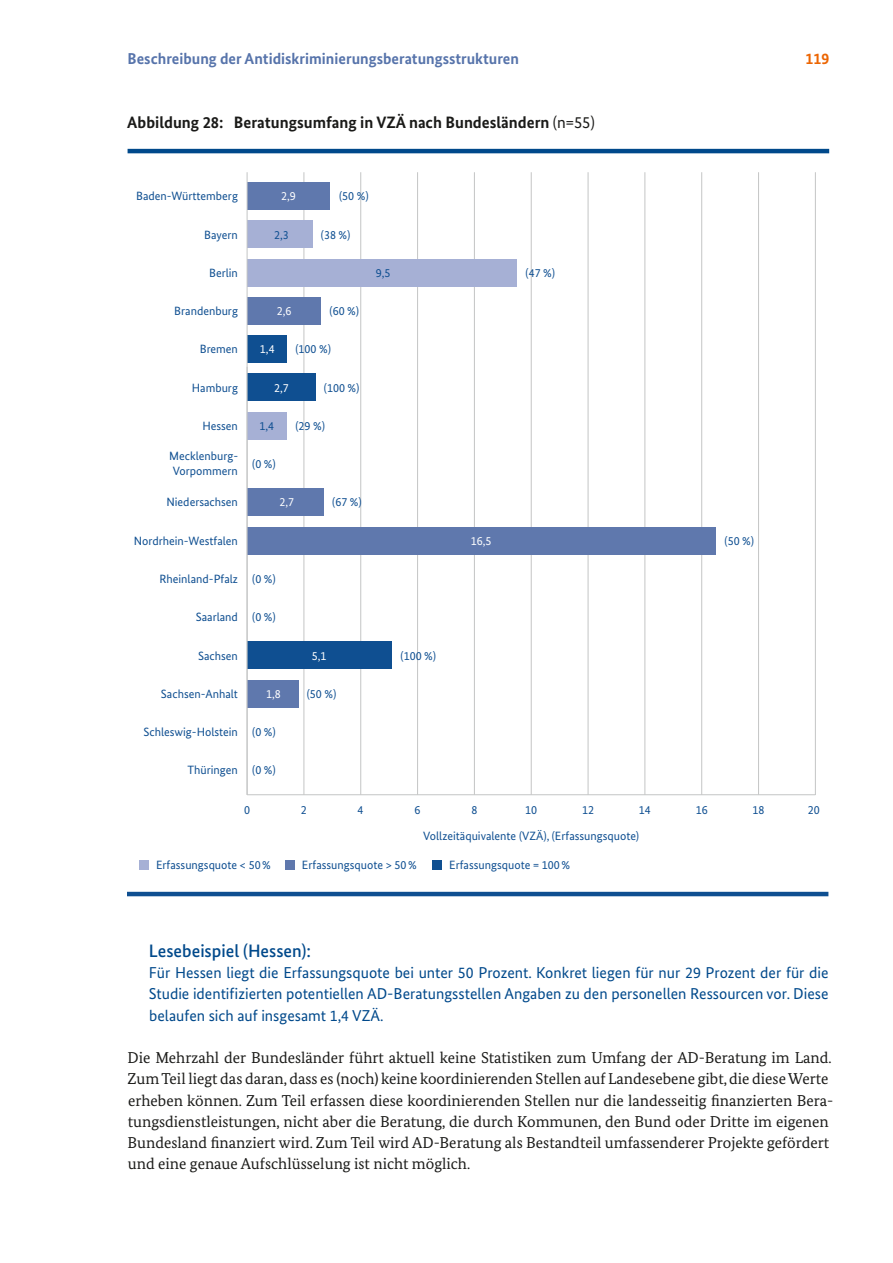
<style>
.page{position:relative;width:893px;height:1263px;background:#fff}
.page>*{position:absolute;margin:0;border:0;box-sizing:border-box;transform-origin:0 0}
.C-HL_oNR_Lesebeispiel_HL-H5{font:500 18px "Bundes Sans";color:#00498b}
.t1{font:700 16.5px "Bundes Sans";color:#1a1a18}
.D-Inhalt_D-01b-P_Body_1Sp{font:15.75px/21.3px "Bundes Serif";color:#1a1a18}
.D-Inhalt_Lesebeispiel_Body{font:15.75px/21.3px "Bundes Sans";color:#00498b;text-align:justify}
.t2{font:700 15.75px "Bundes Sans";color:#5774ab}
.t3{font:700 15.75px "Bundes Sans";color:#ec6502}
.t4{font:12px/25.5px "Bundes Sans";color:#0f4f91;text-align:center}
.t5{font:12px "Bundes Sans";color:#fff}
.s1{font-weight:400}
</style>
<div class="page">
<hr style="left:128px;top:149px;width:701px;height:4px;background:#00498b">
<hr style="left:128px;top:892px;width:700px;height:4px;background:#0f4f91">
<hr style="left:247px;top:794px;width:568px;height:1px;background:#c4c5c5">
<hr style="left:304px;top:172px;width:1px;height:623px;background:#c4c5c5">
<hr style="left:360px;top:172px;width:1px;height:623px;background:#c4c5c5">
<hr style="left:417px;top:172px;width:1px;height:623px;background:#c4c5c5">
<hr style="left:474px;top:172px;width:1px;height:623px;background:#c4c5c5">
<hr style="left:531px;top:172px;width:1px;height:623px;background:#c4c5c5">
<hr style="left:588px;top:172px;width:1px;height:623px;background:#c4c5c5">
<hr style="left:645px;top:172px;width:1px;height:623px;background:#c4c5c5">
<hr style="left:701px;top:172px;width:1px;height:623px;background:#c4c5c5">
<hr style="left:758px;top:172px;width:1px;height:623px;background:#c4c5c5">
<hr style="left:815px;top:172px;width:1px;height:623px;background:#c4c5c5">
<div style="left:247px;top:374px;width:68px;height:27px;background:#0f4f91"></div>
<div style="left:247px;top:335px;width:40px;height:28px;background:#0f4f91"></div>
<div style="left:247px;top:297px;width:74px;height:28px;background:#5f78ad"></div>
<div style="left:247px;top:259px;width:270px;height:27px;background:#a6b0d5"></div>
<div style="left:247px;top:220px;width:65px;height:28px;background:#a6b0d5"></div>
<div style="left:247px;top:182px;width:82px;height:28px;background:#5f78ad"></div>
<div style="left:247px;top:412px;width:40px;height:27px;background:#a6b0d5"></div>
<div style="left:247px;top:488px;width:77px;height:28px;background:#5f78ad"></div>
<div style="left:247px;top:527px;width:469px;height:27px;background:#5f78ad"></div>
<div style="left:247px;top:641px;width:145px;height:28px;background:#0f4f91"></div>
<div style="left:247px;top:680px;width:51px;height:27px;background:#5f78ad"></div>
<div style="left:140px;top:861px;width:9px;height:9px;background:#a6b0d5"></div>
<div style="left:285px;top:861px;width:9px;height:9px;background:#5f78ad"></div>
<div style="left:433px;top:861px;width:9px;height:9px;background:#0f4f91"></div>
<hr style="left:247px;top:172px;width:1px;height:623px;background:#c4c5c5">
<p class="t2" style="left:128px;top:49px;width:393px">Beschreibung der Antidiskriminierungsberatungsstrukturen</p>
<p class="t3" style="left:806px;top:49px;width:25px">119</p>
<p class="t1" style="left:127px;top:112px;width:469px">Abbildung 28: Beratungsumfang in VZÄ nach Bundesländern <span class="s1">(n=55)</span></p>
<p class="t4" style="left:136px;top:183px;width:103px">Baden-Württemberg</p>
<p class="t4" style="left:204px;top:222px;width:35px">Bayern</p>
<p class="t5" style="left:281px;top:189px;width:16px">2,9</p>
<p class="t4" style="left:274px;top:222px;width:16px">2,3</p>
<p class="t4" style="left:339px;top:183px;width:31px">(50 %)</p>
<p class="t4" style="left:321px;top:222px;width:31px">(38 %)</p>
<p class="t4" style="left:209px;top:260px;width:30px">Berlin</p>
<p class="t4" style="left:376px;top:260px;width:16px">9,5</p>
<p class="t4" style="left:525px;top:260px;width:31px">(47 %)</p>
<p class="t4" style="left:174px;top:298px;width:65px">Brandenburg</p>
<p class="t4" style="left:200px;top:336px;width:40px">Bremen</p>
<p class="t4" style="left:192px;top:375px;width:48px">Hamburg</p>
<p class="t4" style="left:202px;top:413px;width:37px">Hessen</p>
<p class="t4" style="left:169px;top:449px;width:71px;line-height:14.4px">Mecklenburg-<br>Vorpommern</p>
<p class="t4" style="left:166px;top:490px;width:73px">Niedersachsen</p>
<p class="t4" style="left:134px;top:528px;width:106px">Nordrhein-Westfalen</p>
<p class="t4" style="left:159px;top:566px;width:80px">Rheinland-Pfalz</p>
<p class="t4" style="left:196px;top:604px;width:44px">Saarland</p>
<p class="t4" style="left:329px;top:298px;width:31px">(60 %)</p>
<p class="t4" style="left:295px;top:336px;width:37px">(100 %)</p>
<p class="t4" style="left:324px;top:375px;width:37px">(100 %)</p>
<p class="t4" style="left:295px;top:413px;width:31px">(29 %)</p>
<p class="t5" style="left:277px;top:304px;width:16px">2,6</p>
<p class="t5" style="left:260px;top:342px;width:16px">1,4</p>
<p class="t5" style="left:274px;top:381px;width:16px">2,7</p>
<p class="t4" style="left:259px;top:413px;width:16px">1,4</p>
<p class="t4" style="left:252px;top:451px;width:25px">(0 %)</p>
<p class="t5" style="left:279px;top:495px;width:16px">2,7</p>
<p class="t4" style="left:252px;top:566px;width:25px">(0 %)</p>
<p class="t4" style="left:252px;top:604px;width:25px">(0 %)</p>
<p class="t4" style="left:332px;top:490px;width:31px">(67 %)</p>
<p class="t5" style="left:471px;top:534px;width:22px">16,5</p>
<p class="t4" style="left:724px;top:528px;width:31px">(50 %)</p>
<p class="t4" style="left:198px;top:643px;width:41px">Sachsen</p>
<p class="t4" style="left:161px;top:681px;width:79px">Sachsen-Anhalt</p>
<p class="t4" style="left:143px;top:719px;width:96px">Schleswig-Holstein</p>
<p class="t4" style="left:188px;top:757px;width:52px">Thüringen</p>
<p class="t5" style="left:266px;top:687px;width:16px">1,8</p>
<p class="t4" style="left:252px;top:719px;width:25px">(0 %)</p>
<p class="t4" style="left:252px;top:757px;width:25px">(0 %)</p>
<p class="t5" style="left:312px;top:649px;width:16px">5,1</p>
<p class="t4" style="left:307px;top:681px;width:31px">(50 %)</p>
<p class="t4" style="left:400px;top:643px;width:37px">(100 %)</p>
<p class="t4" style="left:244px;top:797px;width:7px">0</p>
<p class="t4" style="left:301px;top:797px;width:7px">2</p>
<p class="t4" style="left:358px;top:797px;width:7px">4</p>
<p class="t4" style="left:415px;top:797px;width:7px">6</p>
<p class="t4" style="left:471px;top:797px;width:7px">8</p>
<p class="t4" style="left:423px;top:797px;width:217px">10<br>Vollzeitäquivalente (VZÄ), (Erfassungsquote)</p>
<p class="t4" style="left:582px;top:797px;width:13px">12</p>
<p class="t4" style="left:639px;top:797px;width:13px">14</p>
<p class="t4" style="left:696px;top:797px;width:13px">16</p>
<p class="t4" style="left:752px;top:797px;width:13px">18</p>
<p class="t4" style="left:808px;top:797px;width:13px">20</p>
<p class="t4" style="left:156px;top:852px;width:116px">Erfassungsquote &lt; 50 %</p>
<p class="t4" style="left:302px;top:852px;width:116px">Erfassungsquote &gt; 50 %</p>
<p class="t4" style="left:449px;top:852px;width:122px">Erfassungsquote = 100 %</p>
<h5 class="C-HL_oNR_Lesebeispiel_HL-H5" style="left:149px;top:940px;width:164px">Lesebeispiel (Hessen):</h5>
<p class="D-Inhalt_Lesebeispiel_Body" style="left:149px;top:962px;width:681px">Für Hessen liegt die Erfassungsquote bei unter 50 Prozent. Konkret liegen für nur 29 Prozent der für die Studie identifizierten potentiellen AD-Beratungsstellen Angaben zu den personellen Ressourcen vor. Diese belaufen sich auf insgesamt 1,4 VZÄ.</p>
<p class="D-Inhalt_D-01b-P_Body_1Sp" style="left:128px;top:1047px;width:707px">Die Mehrzahl der Bundesländer führt aktuell keine Statistiken zum Umfang der AD-Beratung im Land.<br>Zum Teil liegt das daran, dass es (noch) keine koordinierenden Stellen auf Landesebene gibt, die diese Werte erheben können. Zum Teil erfassen diese koordinierenden Stellen nur die landesseitig finanzierten Bera&shy;tungsdienstleistungen, nicht aber die Beratung, die durch Kommunen, den Bund oder Dritte im eigenen Bundesland finanziert wird. Zum Teil wird AD-Beratung als Bestandteil umfassenderer Projekte gefördert und eine genaue Aufschlüsselung ist nicht möglich.</p>
</div>
